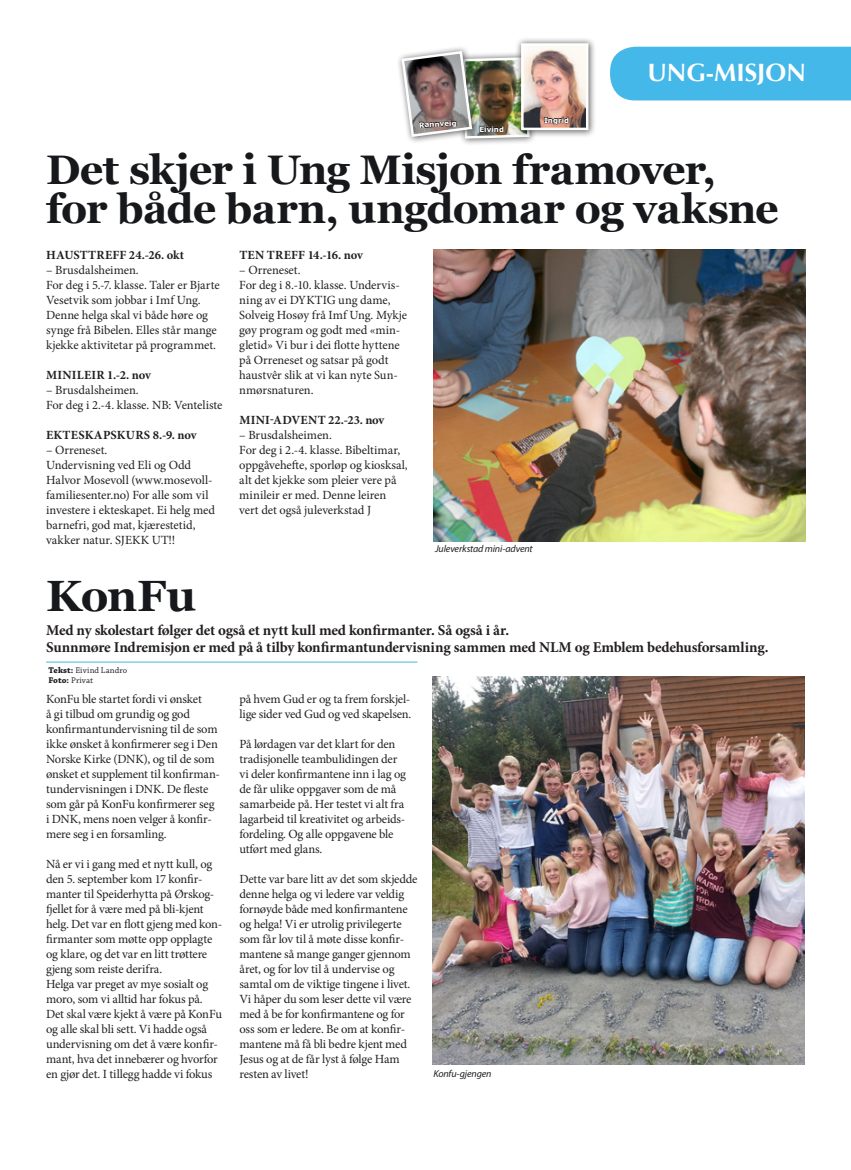
<style>
.page{position:relative;width:851px;height:1170px;background:#fff}
.page>*{position:absolute;margin:0;border:0;box-sizing:border-box;transform-origin:0 0}
.Overskrift_liten{font:700 43.75px "Georgia";letter-spacing:-.015em;color:#16181b}
.Overskrift_liten-2{font:700 41.25px/38.8px "Georgia";letter-spacing:-.02em;color:#16181b}
.t1{font:700 25px "Optima";color:#fff}
.Ingress{font:700 15px/17.5px "Minion Pro";letter-spacing:-.015em;color:#231f20}
.Brødtekst{font:12.5px/15px "Minion Pro";letter-spacing:-.015em;color:#231f20}
.Brødtekst-2{font:700 12.5px "Minion Pro";letter-spacing:.015em;color:#231f20}
.Bildetekst{font:italic 10px "Myriad Pro";letter-spacing:-.01em;color:#231f20}
.t2{font:8.75px "Chaparral Pro";letter-spacing:.015em;color:#231f20}
.t3{font:700 7.25px "Verdana";color:#fff}
.s1{font-weight:700}
</style>
<div class="page">
<hr style="left:0;top:849px;width:1px;height:320px;background:#f59632">
<div style="left:610px;top:47px;width:240px;height:53px;background:#44b8e8"></div>
<hr style="left:46px;top:661px;width:371px;height:1px;background:#44b8e8">
<div style="left:457px;top:51px;width:79px;height:95px;background:#231f20;opacity:.75"></div>
<div style="left:395px;top:45px;width:84px;height:99px;background:#231f20;opacity:.75"></div>
<img style="left:400px;top:49px;width:131px;height:91px">
<div style="left:515px;top:37px;width:81px;height:100px;background:#231f20;opacity:.75"></div>
<img style="left:524px;top:46px;width:61px;height:81px">
<div style="left:521px;top:43px;width:67px;height:87px;border:2px solid #fff"></div>
<svg style="left:543px;top:117px;width:26px;height:8px"></svg>
<img style="left:433px;top:250px;width:372px;height:291px">
<img style="left:432px;top:676px;width:372px;height:388px">
<p class="t3" style="left:418px;top:120px;width:39px;rotate:-4deg">Rannveig</p>
<p class="t3" style="left:544px;top:115px;width:27px">Ingrid</p>
<p class="t3" style="left:479px;top:124px;width:26px">Eivind</p>
<p class="t1" style="left:647px;top:58px;width:160px">UNG-MISJON</p>
<p class="Overskrift_liten-2" style="left:46px;top:148px;width:734px">Det skjer i Ung Misjon framover, for både barn, ungdomar og vaksne</p>
<p class="Brødtekst-2" style="left:46px;top:246px;width:139px">HAUSTTREFF 24.-26. okt</p>
<p class="Brødtekst" style="left:46px;top:262px;width:175px">– Brusdalsheimen.<br>For deg i 5.-7. klasse. Taler er Bjarte<br>Vesetvik som jobbar i Imf Ung.<br>Denne helga skal vi både høre og synge frå Bibelen. Elles står mange kjekke aktivitetar på programmet.</p>
<p class="Brødtekst-2" style="left:46px;top:366px;width:106px">MINILEIR 1.-2. nov</p>
<p class="Brødtekst" style="left:46px;top:382px;width:178px">– Brusdalsheimen.<br>For deg i 2.-4. klasse. NB: Venteliste</p>
<p class="Brødtekst-2" style="left:46px;top:426px;width:152px">EKTESKAPSKURS 8.-9. nov</p>
<p class="Brødtekst" style="left:46px;top:442px;width:63px">– Orreneset.</p>
<p class="Brødtekst" style="left:46px;top:457px;width:170px">Undervisning ved Eli og Odd<br>Halvor Mosevoll (www.mosevoll&shy;familiesenter.no) For alle som vil investere i ekteskapet. Ei helg med barnefri, god mat, kjærestetid, vakker natur. SJEKK UT!!</p>
<p class="Overskrift_liten" style="left:46px;top:562px;width:151px">KonFu</p>
<p class="Brødtekst-2" style="left:239px;top:246px;width:125px">TEN TREFF 14.-16. nov</p>
<p class="Brødtekst" style="left:239px;top:262px;width:63px">– Orreneset.</p>
<p class="Brødtekst" style="left:239px;top:277px;width:169px">For deg i 8.-10. klasse. Undervis&shy;ning av ei DYKTIG ung dame,<br>Solveig Hosøy frå Imf Ung. Mykje gøy program og godt med «min&shy;gletid» Vi bur i dei flotte hyttene på Orreneset og satsar på godt haustvêr slik at vi kan nyte Sun&shy;nmørsnaturen.</p>
<p class="Brødtekst-2" style="left:239px;top:411px;width:147px">MINI-ADVENT 22.-23. nov</p>
<p class="Brødtekst" style="left:239px;top:427px;width:170px">– Brusdalsheimen.<br>For deg i 2.-4. klasse. Bibeltimar, oppgåvehefte, sporløp og kiosksal, alt det kjekke som pleier vere på minileir er med. Denne leiren vert det også juleverkstad J</p>
<p class="Bildetekst" style="left:435px;top:542px;width:99px">Juleverkstad mini-advent</p>
<p class="Ingress" style="left:46px;top:621px;width:723px">Med ny skolestart følger det også et nytt kull med konfirmanter. Så også i år.<br>Sunnmøre Indremisjon er med på å tilby konfirmantundervisning sammen med NLM og Emblem bedehusforsamling.</p>
<p class="t2" style="left:48px;top:665px;width:80px"><span class="s1">Tekst:</span> Eivind Landro</p>
<p class="t2" style="left:48px;top:675px;width:46px"><span class="s1">Foto:</span> Privat</p>
<p class="Brødtekst" style="left:46px;top:691px;width:175px">KonFu ble startet fordi vi ønsket<br>å gi tilbud om grundig og god konfirmantundervisning til de som ikke ønsket å konfirmerer seg i Den<br>Norske Kirke (DNK), og til de som ønsket et supplement til konfirman&shy;tundervisningen i DNK. De fleste som går på KonFu konfirmerer seg i DNK, mens noen velger å konfir&shy;mere seg i en forsamling.</p>
<p class="Brødtekst" style="left:46px;top:856px;width:177px">Nå er vi i gang med et nytt kull, og den 5. september kom 17 konfir&shy;manter til Speiderhytta på Ørskog&shy;fjellet for å være med på bli-kjent helg. Det var en flott gjeng med kon&shy;firmanter som møtte opp opplagte og klare, og det var en litt trøttere gjeng som reiste derifra.<br>Helga var preget av mye sosialt og moro, som vi alltid har fokus på.<br>Det skal være kjekt å være på KonFu og alle skal bli sett. Vi hadde også undervisning om det å være konfir&shy;mant, hva det innebærer og hvorfor en gjør det. I tillegg hadde vi fokus</p>
<p class="Brødtekst" style="left:239px;top:691px;width:173px">på hvem Gud er og ta frem forskjel&shy;lige sider ved Gud og ved skapelsen.</p>
<p class="Brødtekst" style="left:239px;top:736px;width:168px">På lørdagen var det klart for den tradisjonelle teambulidingen der vi deler konfirmantene inn i lag og de får ulike oppgaver som de må samarbeide på. Her testet vi alt fra lagarbeid til kreativitet og arbeids&shy;fordeling. Og alle oppgavene ble utført med glans.</p>
<p class="Brødtekst" style="left:239px;top:871px;width:179px">Dette var bare litt av det som skjedde denne helga og vi ledere var veldig fornøyde både med konfirmantene og helga! Vi er utrolig privilegerte som får lov til å møte disse konfir&shy;mantene så mange ganger gjennom året, og for lov til å undervise og samtal om de viktige tingene i livet.<br>Vi håper du som leser dette vil være med å be for konfirmantene og for oss som er ledere. Be om at konfir&shy;mantene må få bli bedre kjent med<br>Jesus og at de får lyst å følge Ham resten av livet!</p>
<p class="Bildetekst" style="left:433px;top:1067px;width:60px">Konfu-gjengen</p>
</div>
